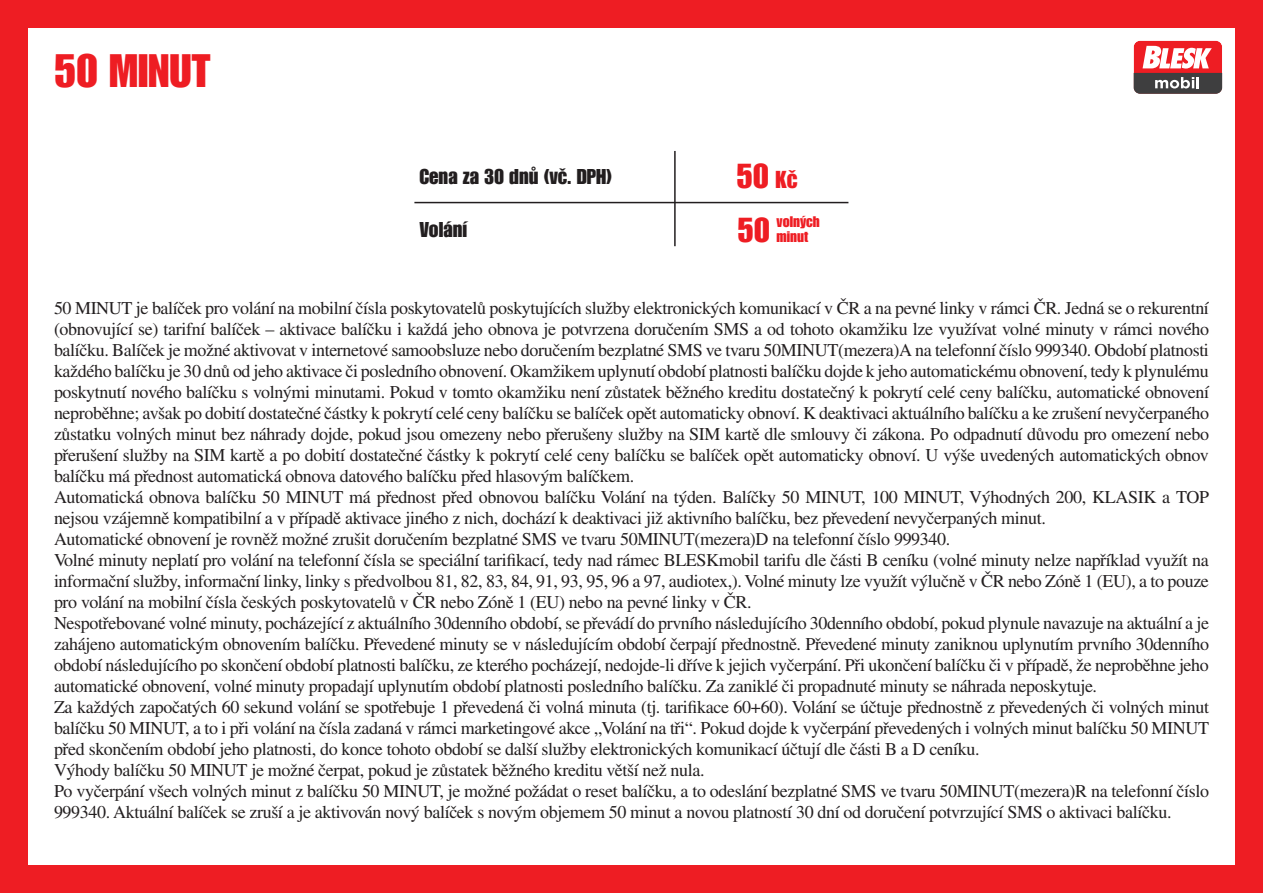
<style>
.page{position:relative;width:1263px;height:893px;background:#fff}
.page>*{position:absolute;margin:0;border:0;box-sizing:border-box;transform-origin:0 0}
.t1{font:45.9px "Impact LT Std";color:#ee1d23}
.t2{font:34.05px "Impact LT Std";color:#ee1d23}
.t3{font:21px "Impact LT Std";color:#221e1f}
.t4{font:18px/21px "Times LT Std";letter-spacing:-.02em;color:#231f20}
.t5{font:15px/15.3px "Impact LT Std";color:#ee1d23}
.s1{font-size:24px}
</style>
<div class="page">
<div style="left:0;top:0;width:28px;height:893px;background:#ee1d23"></div>
<div style="left:1235px;top:0;width:28px;height:893px;background:#ee1d23"></div>
<div style="left:0;top:0;width:1263px;height:28px;background:#ee1d23"></div>
<div style="left:0;top:865px;width:1263px;height:28px;background:#ee1d23"></div>
<hr style="left:674px;top:151px;width:2px;height:95px;background:#221e1f">
<hr style="left:414px;top:202px;width:434px;height:1px;background:#221e1f">
<svg style="left:1133px;top:40px;width:90px;height:54px"></svg>
<h1 class="t1" style="left:54px;top:44px;width:158px">50 MINUT</h1>
<p class="t3" style="left:420px;top:164px;width:194px">Cena za 30 dnů (vč. DPH)</p>
<p class="t3" style="left:420px;top:217px;width:49px">Volání</p>
<h2 class="t2" style="left:736px;top:156px;width:62px">50 <span class="s1">Kč</span></h2>
<h2 class="t2" style="left:738px;top:210px;width:34px">50</h2>
<p class="t5" style="left:777px;top:214px;width:45px">volných minut</p>
<p class="t4" style="left:54px;top:297px;width:1156px">50 MINUT je balíček pro volání na mobilní čísla poskytovatelů poskytujících služby elektronických komunikací v ČR a na pevné linky v rámci ČR. Jedná se o rekurentní (obnovující se) tarifní balíček – aktivace balíčku i každá jeho obnova je potvrzena doručením SMS a od tohoto okamžiku lze využívat volné minuty v rámci nového balíčku. Balíček je možné aktivovat v internetové samoobsluze nebo doručením bezplatné SMS ve tvaru 50MINUT(mezera)A na telefonní číslo 999340. Období platnosti každého balíčku je 30 dnů od jeho aktivace či posledního obnovení. Okamžikem uplynutí období platnosti balíčku dojde k jeho automatickému obnovení, tedy k plynulému poskytnutí nového balíčku s volnými minutami. Pokud v tomto okamžiku není zůstatek běžného kreditu dostatečný k pokrytí celé ceny balíčku, automatické obnovení neproběhne; avšak po dobití dostatečné částky k pokrytí celé ceny balíčku se balíček opět automaticky obnoví. K deaktivaci aktuálního balíčku a ke zrušení nevyčerpaného zůstatku volných minut bez náhrady dojde, pokud jsou omezeny nebo přerušeny služby na SIM kartě dle smlouvy či zákona. Po odpadnutí důvodu pro omezení nebo přerušení služby na SIM kartě a po dobití dostatečné částky k pokrytí celé ceny balíčku se balíček opět automaticky obnoví. U výše uvedených automatických obnov balíčku má přednost automatická obnova datového balíčku před hlasovým balíčkem.<br>Automatická obnova balíčku 50 MINUT má přednost před obnovou balíčku Volání na týden. Balíčky 50 MINUT, 100 MINUT, Výhodných 200, KLASIK a TOP nejsou vzájemně kompatibilní a v případě aktivace jiného z nich, dochází k deaktivaci již aktivního balíčku, bez převedení nevyčerpaných minut.<br>Automatické obnovení je rovněž možné zrušit doručením bezplatné SMS ve tvaru 50MINUT(mezera)D na telefonní číslo 999340.<br>Volné minuty neplatí pro volání na telefonní čísla se speciální tarifikací, tedy nad rámec BLESKmobil tarifu dle části B ceníku (volné minuty nelze například využít na informační služby, informační linky, linky s předvolbou 81, 82, 83, 84, 91, 93, 95, 96 a 97, audiotex,). Volné minuty lze využít výlučně v ČR nebo Zóně 1 (EU), a to pouze pro volání na mobilní čísla českých poskytovatelů v ČR nebo Zóně 1 (EU) nebo na pevné linky v ČR.<br>Nespotřebované volné minuty, pocházející z aktuálního 30denního období, se převádí do prvního následujícího 30denního období, pokud plynule navazuje na aktuální a je zahájeno automatickým obnovením balíčku. Převedené minuty se v následujícím období čerpají přednostně. Převedené minuty zaniknou uplynutím prvního 30denního období následujícího po skončení období platnosti balíčku, ze kterého pocházejí, nedojde‑li dříve k jejich vyčerpání. Při ukončení balíčku či v případě, že neproběhne jeho automatické obnovení, volné minuty propadají uplynutím období platnosti posledního balíčku. Za zaniklé či propadnuté minuty se náhrada neposkytuje.<br>Za každých započatých 60 sekund volání se spotřebuje 1 převedená či volná minuta (tj. tarifikace 60+60). Volání se účtuje přednostně z převedených či volných minut balíčku 50 MINUT, a to i při volání na čísla zadaná v rámci marketingové akce „Volání na tři“. Pokud dojde k vyčerpání převedených i volných minut balíčku 50 MINUT před skončením období jeho platnosti, do konce tohoto období se další služby elektronických komunikací účtují dle části B a D ceníku.<br>Výhody balíčku 50 MINUT je možné čerpat, pokud je zůstatek běžného kreditu větší než nula.<br>Po vyčerpání všech volných minut z balíčku 50 MINUT, je možné požádat o reset balíčku, a to odeslání bezplatné SMS ve tvaru 50MINUT(mezera)R na telefonní číslo 999340. Aktuální balíček se zruší a je aktivován nový balíček s novým objemem 50 minut a novou platností 30 dní od doručení potvrzující SMS o aktivaci balíčku.</p>
</div>
